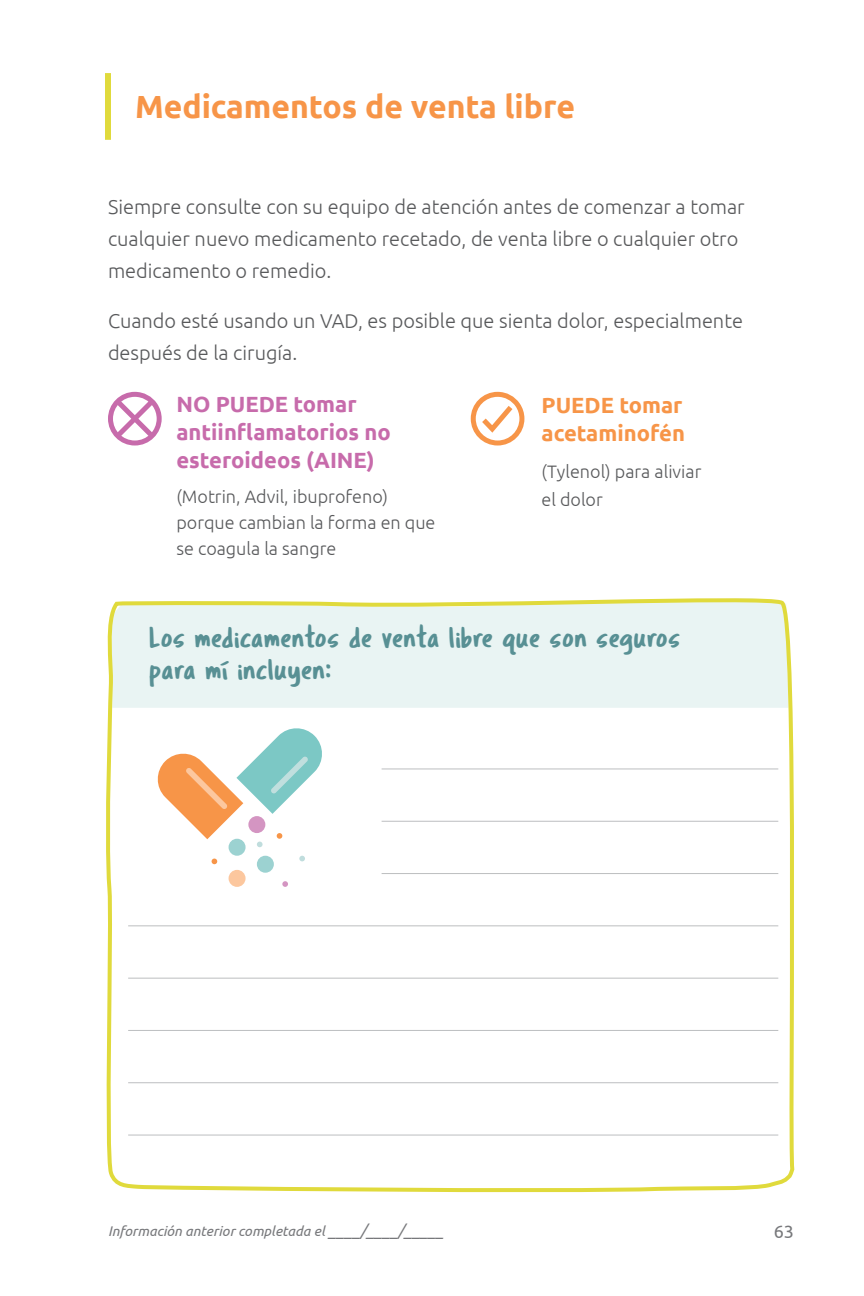
<style>
.page{position:relative;width:864px;height:1296px;background:#fff}
.page>*{position:absolute;margin:0;border:0;box-sizing:border-box;transform-origin:0 0}
.t1{font:700 32px "Ubuntu";color:#f79548}
.t2{font:30px/32px "Tragic Marker";letter-spacing:.01em;color:#589094}
.t3{font:700 22px/28px "Ubuntu";color:#c76bab}
.t4{font:700 22px/28px "Ubuntu";color:#f79548}
.t5{font:300 20px/32px "Ubuntu";color:#58595b}
.t6{font:300 18px/26px "Ubuntu";color:#58595b}
.t7{font:18px "Ubuntu";color:#77787b}
.t8{font:italic 14px "Ubuntu";color:#77787b}
.s1{font-size:16px}
</style>
<div class="page">
<div style="left:105px;top:73px;width:6px;height:67px;background:#e0da3c"></div>
<svg style="left:106px;top:598px;width:689px;height:595px"></svg>
<svg style="left:282px;top:881px;width:6px;height:6px"></svg>
<svg style="left:212px;top:859px;width:5px;height:5px"></svg>
<svg style="left:299px;top:856px;width:6px;height:5px"></svg>
<div style="left:229px;top:839px;width:17px;height:17px;background:#9cd2d1;border-radius:50%"></div>
<div style="left:257px;top:856px;width:17px;height:17px;background:#9cd2d1;border-radius:50%"></div>
<div style="left:229px;top:870px;width:17px;height:17px;background:#fcc79e;border-radius:50%"></div>
<svg style="left:155px;top:726px;width:169px;height:121px"></svg>
<svg style="left:470px;top:391px;width:55px;height:55px"></svg>
<svg style="left:108px;top:391px;width:54px;height:55px"></svg>
<h1 class="t1" style="left:135px;top:87px;width:442px">Medicamentos de venta libre</h1>
<p class="t5" style="left:108px;top:190px;width:638px">Siempre consulte con su equipo de atención antes de comenzar a tomar cualquier nuevo medicamento recetado, de venta libre o cualquier otro medicamento o remedio.</p>
<p class="t5" style="left:108px;top:304px;width:637px">Cuando esté usando un VAD, es posible que sienta dolor, especialmente después de la cirugía.</p>
<p class="t3" style="left:176px;top:390px;width:216px">NO PUEDE tomar antiinflamatorios no esteroideos (AINE)</p>
<p class="t6" style="left:176px;top:483px;width:261px">(Motrin, Advil, ibuprofeno) porque cambian la forma en que se coagula la sangre</p>
<p class="t4" style="left:542px;top:391px;width:145px">PUEDE tomar acetaminofén</p>
<p class="t6" style="left:542px;top:458px;width:161px;line-height:28px">(Tylenol) para aliviar el dolor</p>
<h2 class="t2" style="left:150px;top:621px;width:533px">Los medicamentos de venta libre que son seguros para mí incluyen:</h2>
<p class="t8" style="left:108px;top:1223px;width:337px">Información anterior completada el <span class="s1">____/____/_____</span></p>
<p class="t7" style="left:774px;top:1221px;width:22px">63</p>
</div>
